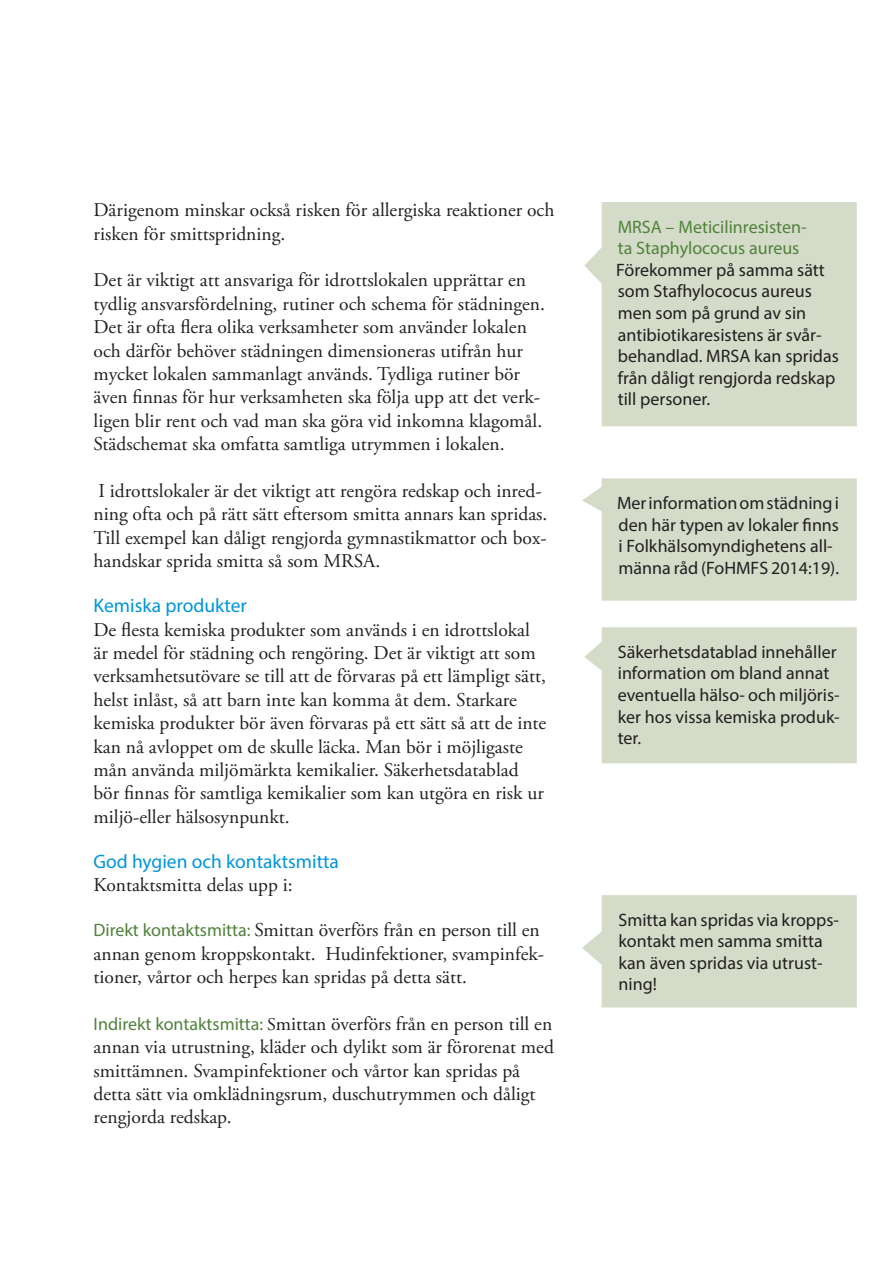
<style>
.page{position:relative;width:893px;height:1263px;background:#fff}
.page>*{position:absolute;margin:0;border:0;box-sizing:border-box;transform-origin:0 0}
.t1{font:19.5px/23.4px "Adobe Garamond Pro";color:#231f20}
.t2{font:19.5px "Myriad Pro";color:#0095d9}
.t3{font:18px/21.6px "Myriad Pro";color:#231f20}
.t4{font:18px/21.6px "Myriad Pro";color:#50823b}
.s1{font-family:"Myriad Pro";font-size:18px;color:#50823b}
.s2{font-size:18px}
</style>
<div class="page">
<div style="left:584px;top:202px;width:273px;height:224px;background:#d4dcc9"></div>
<div style="left:582px;top:895px;width:275px;height:112px;background:#d4dcc9"></div>
<div style="left:584px;top:627px;width:273px;height:136px;background:#d4dcc9"></div>
<svg style="left:582px;top:478px;width:275px;height:123px;background:#d7decc"></svg>
<p class="t1" style="left:94px;top:199px;width:462px">Därigenom minskar också risken för allergiska reaktioner och risken för smittspridning.</p>
<p class="t1" style="left:94px;top:269px;width:453px">Det är viktigt att ansvariga för idrottslokalen upprättar en tydlig ansvarsfördelning, rutiner och schema för städningen.<br>Det är ofta flera olika verksamheter som använder lokalen och därför behöver städningen dimensioneras utifrån hur mycket lokalen sammanlagt används. Tydliga rutiner bör även finnas för hur verksamheten ska följa upp att det verk&shy;ligen blir rent och vad man ska göra vid inkomna klagomål.<br>Städschemat ska omfatta samtliga utrymmen i lokalen.</p>
<p class="t1" style="left:94px;top:480px;width:455px">I idrottslokaler är det viktigt att rengöra redskap och inred&shy;ning ofta och på rätt sätt eftersom smitta annars kan spridas.<br>Till exempel kan dåligt rengjorda gymnastikmattor och box&shy;handskar sprida smitta så som MRSA.</p>
<p class="t2" style="left:94px;top:594px;width:155px">Kemiska produkter</p>
<p class="t1" style="left:94px;top:618px;width:454px">De flesta kemiska produkter som används i en idrottslokal är medel för städning och rengöring. Det är viktigt att som verksamhetsutövare se till att de förvaras på ett lämpligt sätt, helst inlåst, så att barn inte kan komma åt dem. Starkare kemiska produkter bör även förvaras på ett sätt så att de inte kan nå avloppet om de skulle läcka. Man bör i möjligaste mån använda miljömärkta kemikalier. Säkerhetsdatablad bör finnas för samtliga kemikalier som kan utgöra en risk ur miljö-eller hälsosynpunkt.</p>
<p class="t2" style="left:94px;top:849px;width:247px">God hygien och kontaktsmitta</p>
<p class="t1" style="left:94px;top:874px;width:201px">Kontaktsmitta delas upp i:</p>
<p class="t1" style="left:94px;top:919px;width:452px"><span class="s1">Direkt kontaktsmitta:</span> Smittan överförs från en person till en annan genom kroppskontakt. Hudinfektioner, svampinfek&shy;tioner, vårtor och herpes kan spridas på detta sätt.</p>
<p class="t1" style="left:94px;top:1013px;width:462px"><span class="s1">Indirekt kontaktsmitta:</span> <span class="s2">S</span>mittan överförs från en person till en annan via utrustning, kläder och dylikt som är förorenat med smittämnen. Svampinfektioner och vårtor kan spridas på detta sätt via omklädningsrum, duschutrymmen och dåligt rengjorda redskap.</p>
<p class="t4" style="left:618px;top:215px;width:190px">MRSA – Meticilinresisten&shy;ta Staphylococus aureus</p>
<p class="t3" style="left:616px;top:259px;width:224px">Förekommer på samma sätt som Stafhylococus aureus men som på grund av sin antibiotikaresistens är svår&shy;behandlad. MRSA kan spridas från dåligt rengjorda redskap till personer.</p>
<p class="t3" style="left:617px;top:492px;width:224px">Mer information om städning i den här typen av lokaler finns i Folkhälsomyndighetens all&shy;männa råd (FoHMFS 2014:19).</p>
<p class="t3" style="left:618px;top:641px;width:224px">Säkerhetsdatablad innehåller information om bland annat eventuella hälso- och miljöris&shy;ker hos vissa kemiska produk&shy;ter.</p>
<p class="t3" style="left:618px;top:908px;width:222px">Smitta kan spridas via kropps&shy;kontakt men samma smitta kan även spridas via utrust&shy;ning!</p>
</div>
